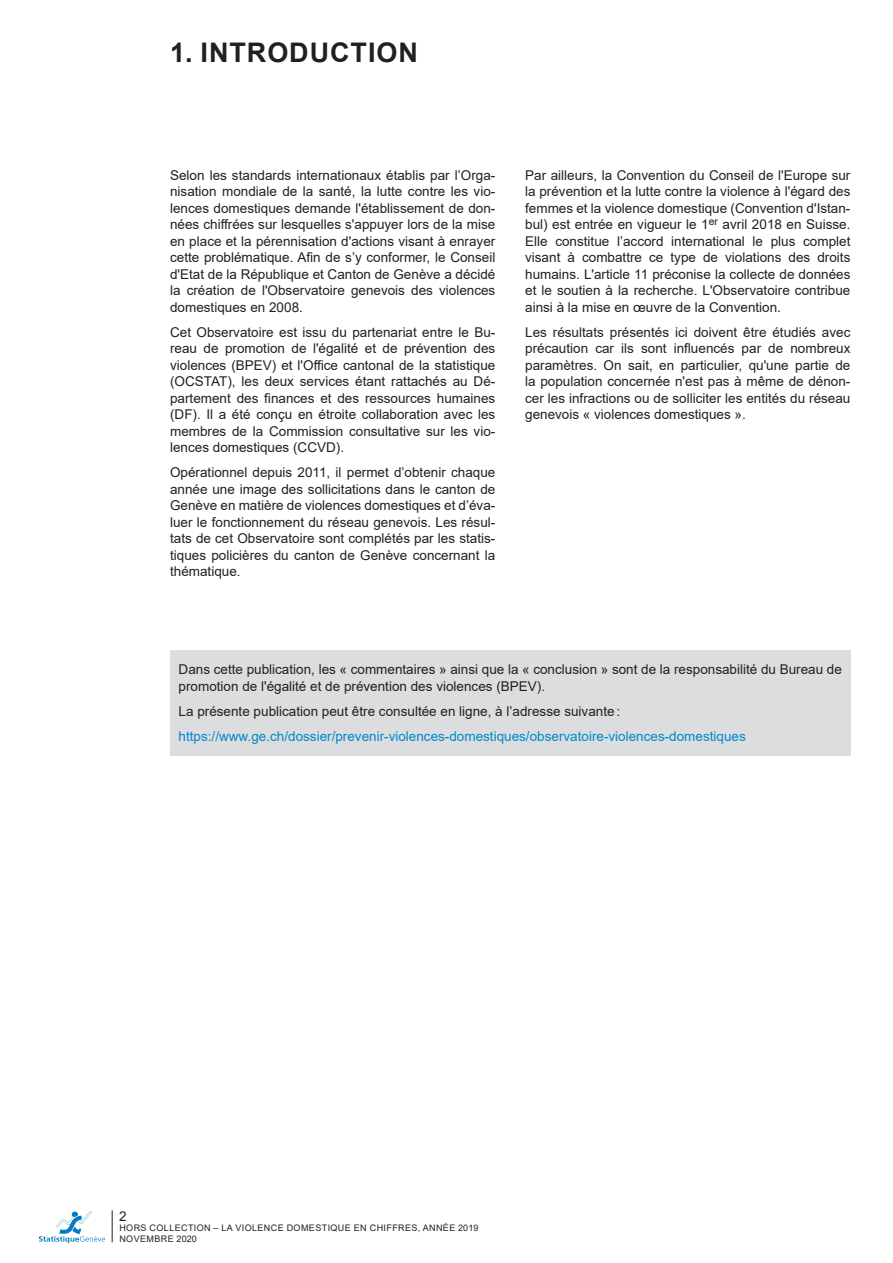
<style>
.page{position:relative;width:893px;height:1263px;background:#fff}
.page>*{position:absolute;margin:0;border:0;box-sizing:border-box;transform-origin:0 0}
.t1{font:700 27px "Arial";letter-spacing:.035em;color:#231f20}
.t2{font:13.5px/16.5px "Arial";color:#231f20;text-align:justify}
.t3{font:13.5px "Arial";color:#0089cf}
.t4{font:9px/10.5px "Arial";letter-spacing:.045em;color:#231f20}
</style>
<div class="page">
<svg style="left:39px;top:1211px;width:66px;height:32px"></svg>
<hr style="left:112px;top:1210px;width:1px;height:32px;background:#231f20">
<div style="left:170px;top:651px;width:680px;height:105px;background:#dcdddf"></div>
<h1 class="t1" style="left:170px;top:34px;width:249px">1. INTRODUCTION</h1>
<p class="t2" style="left:170px;top:167px;width:327px">Selon les standards internationaux établis par l’Orga&shy;nisation mondiale de la santé, la lutte contre les vio&shy;lences domestiques demande l'établissement de don&shy;nées chiffrées sur lesquelles s'appuyer lors de la mise en place et la pérennisation d'actions visant à enrayer cette problématique. Afin de s’y conformer, le Conseil d'Etat de la République et Canton de Genève a décidé la création de l'Observatoire genevois des violences domestiques en 2008.</p>
<p class="t2" style="left:170px;top:324px;width:327px">Cet Observatoire est issu du partenariat entre le Bu&shy;reau de promotion de l'égalité et de prévention des violences (BPEV) et l'Office cantonal de la statistique (OCSTAT), les deux services étant rattachés au Dé&shy;partement des finances et des ressources humaines (DF). Il a été conçu en étroite collaboration avec les membres de la Commission consultative sur les vio&shy;lences domestiques (CCVD).</p>
<p class="t2" style="left:170px;top:464px;width:327px">Opérationnel depuis 2011, il permet d’obtenir chaque année une image des sollicitations dans le canton de Genève en matière de violences domestiques et d’éva&shy;luer le fonctionnement du réseau genevois. Les résul&shy;tats de cet Observatoire sont complétés par les statis&shy;tiques policières du canton de Genève concernant la thématique.</p>
<p class="t2" style="left:525px;top:167px;width:327px">Par ailleurs, la Convention du Conseil de l'Europe sur la prévention et la lutte contre la violence à l'égard des femmes et la violence domestique (Convention d'Istan&shy;bul) est entrée en vigueur le 1<sup>er</sup> avril 2018 en Suisse.<br>Elle constitue l’accord international le plus complet visant à combattre ce type de violations des droits humains. L'article 11 préconise la collecte de données et le soutien à la recherche. L'Observatoire contribue ainsi à la mise en œuvre de la Convention.</p>
<p class="t2" style="left:525px;top:324px;width:327px">Les résultats présentés ici doivent être étudiés avec précaution car ils sont influencés par de nombreux paramètres. On sait, en particulier, qu'une partie de la population concernée n'est pas à même de dénon&shy;cer les infractions ou de solliciter les entités du réseau genevois « violences domestiques ».</p>
<p class="t2" style="left:179px;top:661px;width:665px">Dans cette publication, les « commentaires » ainsi que la « conclusion » sont de la responsabilité du Bureau de promotion de l'égalité et de prévention des violences (BPEV).</p>
<p class="t2" style="left:179px;top:703px;width:443px">La présente publication peut être consultée en ligne, à l’adresse suivante:</p>
<p class="t3" style="left:179px;top:727px;width:569px">https://www.ge.ch/dossier/prevenir-violences-domestiques/observatoire-violences-domestiques</p>
<p class="t2" style="left:119px;top:1207px;width:9px">2</p>
<p class="t4" style="left:119px;top:1223px;width:361px">HORS COLLECTION – LA VIOLENCE DOMESTIQUE EN CHIFFRES, ANNÉE 2019<br>NOVEMBRE 2020</p>
</div>
